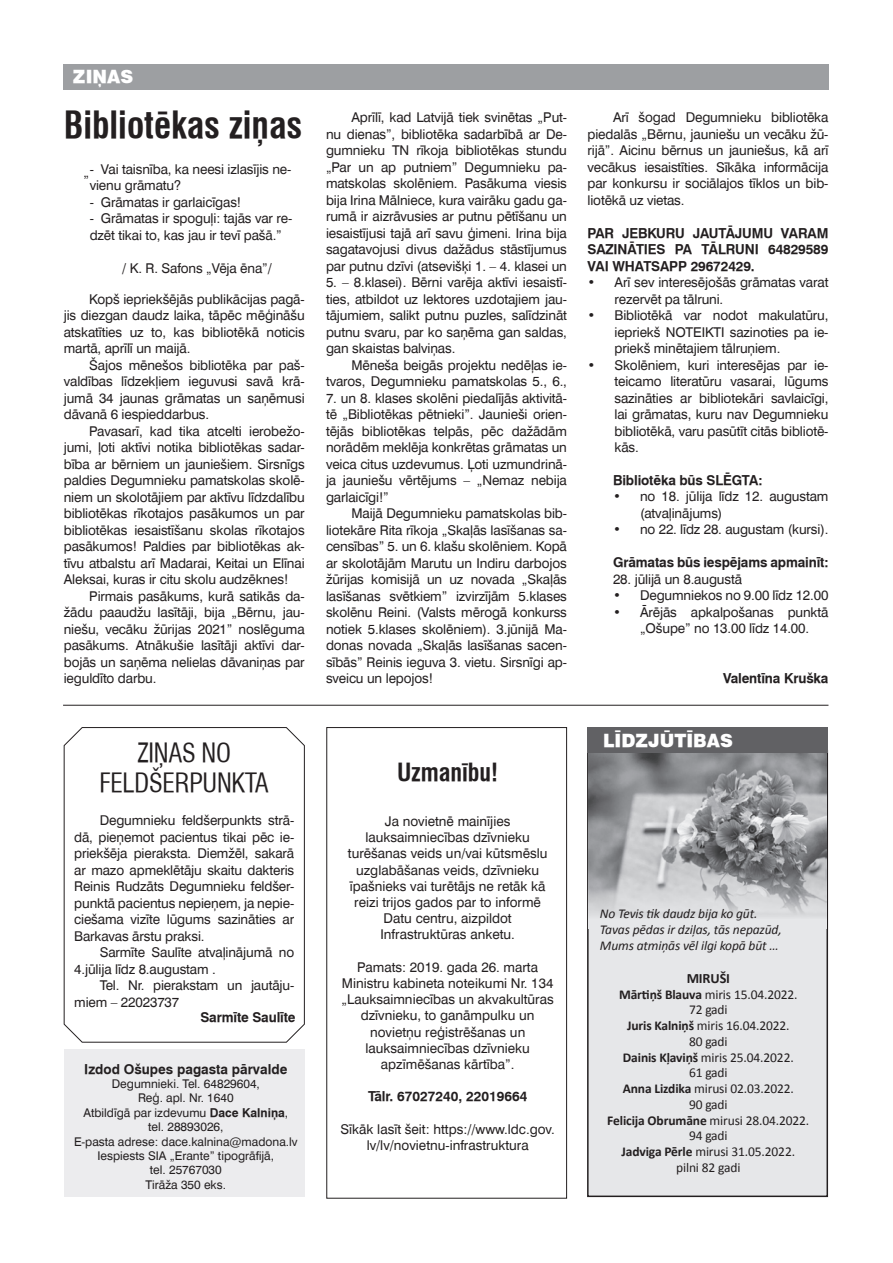
<style>
.page{position:relative;width:893px;height:1263px;background:#fff}
.page>*{position:absolute;margin:0;border:0;box-sizing:border-box;transform-origin:0 0}
.t1{font:700 condensed 36px "Swiss 721 TL";color:#231f20}
.t2{font:condensed 25.5px/30.6px "Swiss 721 TL";letter-spacing:-.01em;color:#231f20;text-align:center}
.t3{font:700 condensed 24px "Swiss 721 TL";color:#231f20}
.t4{font:900 18px "Swiss 721 TL";color:#fff}
.t5{font:700 14.25px "Calibri";letter-spacing:-.01em;color:#231f20}
.t6{font:13.5px/16.5px "Swiss 721 TL";letter-spacing:-.01em;color:#231f20;text-align:justify}
.t7{font:13.5px/15.8px "Calibri";letter-spacing:-.01em;color:#231f20;text-align:center}
.t8{font:700 13.5px/16.5px "Swiss 721 TL";letter-spacing:-.01em;color:#231f20;text-align:justify}
.t9{font:italic 13.5px/15.8px "Calibri";letter-spacing:-.01em;color:#231f20}
.t10{font:12px/14.4px "Swiss 721 TL";color:#231f20;text-align:center}
.s1{font-weight:700}
</style>
<div class="page">
<div style="left:64px;top:64px;width:765px;height:25px;background:#9d9fa2"></div>
<div style="left:64px;top:1049px;width:241px;height:148px;background:#ececee"></div>
<div style="left:588px;top:751px;width:239px;height:445px;background:#e6e7e9"></div>
<div style="left:587px;top:750px;width:241px;height:447px;border:2px solid #231f20"></div>
<img style="left:589px;top:753px;width:237px;height:175px">
<div style="left:587px;top:727px;width:241px;height:26px;background:#616164"></div>
<svg style="left:63px;top:727px;width:242px;height:316px"></svg>
<div style="left:326px;top:727px;width:241px;height:471px;border:1px solid #231f20"></div>
<hr style="left:63px;top:705px;width:765px;height:1px;background:#231f20">
<h3 class="t4" style="left:73px;top:66px;width:62px">ZIŅAS</h3>
<h1 class="t1" style="left:64px;top:103px;width:240px">Bibliotēkas ziņas</h1>
<p class="t6" style="left:84px;top:164px;width:7px">„</p>
<p class="t6" style="left:90px;top:161px;width:203px">- Vai taisnība, ka neesi izlasījis ne&shy;vienu grāmatu?</p>
<p class="t6" style="left:90px;top:194px;width:153px">- Grāmatas ir garlaicīgas!</p>
<p class="t6" style="left:90px;top:210px;width:204px">- Grāmatas ir spoguļi: tajās var re&shy;dzēt tikai to, kas jau ir tevī pašā.”</p>
<p class="t6" style="left:122px;top:260px;width:151px">/ K. R. Safons „Vēja ēna”/</p>
<p class="t6" style="left:64px;top:291px;width:242px;text-indent:26px">Kopš iepriekšējās publikācijas pagā&shy;jis diezgan daudz laika, tāpēc mēģināšu atskatīties uz to, kas bibliotēkā noticis martā, aprīlī un maijā.</p>
<p class="t6" style="left:64px;top:357px;width:242px;text-indent:26px">Šajos mēnešos bibliotēka par paš&shy;valdības līdzekļiem ieguvusi savā krā&shy;jumā 34 jaunas grāmatas un saņēmusi dāvanā 6 iespieddarbus.</p>
<p class="t6" style="left:64px;top:423px;width:242px;text-indent:26px">Pavasarī, kad tika atcelti ierobežo&shy;jumi, ļoti aktīvi notika bibliotēkas sadar&shy;bība ar bērniem un jauniešiem. Sirsnīgs paldies Degumnieku pamatskolas skolē&shy;niem un skolotājiem par aktīvu līdzdalību bibliotēkas rīkotajos pasākumos un par bibliotēkas iesaistīšanu skolas rīkotajos pasākumos! Paldies par bibliotēkas ak&shy;tīvu atbalstu arī Madarai, Keitai un Elīnai Aleksai, kuras ir citu skolu audzēknes!</p>
<p class="t6" style="left:64px;top:588px;width:242px;text-indent:26px">Pirmais pasākums, kurā satikās da&shy;žādu paaudžu lasītāji, bija „Bērnu, jau&shy;niešu, vecāku žūrijas 2021” noslēguma pasākums. Atnākušie lasītāji aktīvi dar&shy;bojās un saņēma nelielas dāvaniņas par ieguldīto darbu.</p>
<h2 class="t2" style="left:100px;top:737px;width:171px">ZIŅAS NO<br>FELDŠERPUNKTA</h2>
<p class="t6" style="left:74px;top:812px;width:222px;text-indent:26px">Degumnieku feldšerpunkts strā&shy;dā, pieņemot pacientus tikai pēc ie&shy;priekšēja pieraksta. Diemžēl, sakarā ar mazo apmeklētāju skaitu dakteris Reinis Rudzāts Degumnieku feldšer&shy;punktā pacientus nepieņem, ja nepie&shy;ciešama vizīte lūgums sazināties ar Barkavas ārstu praksi.</p>
<p class="t6" style="left:74px;top:944px;width:222px;text-indent:26px">Sarmīte Saulīte atvaļinājumā no<br>4.jūlija līdz 8.augustam .</p>
<p class="t6" style="left:74px;top:977px;width:222px;text-indent:26px">Tel. Nr. pierakstam un jautāju&shy;miem – 22023737</p>
<p class="t8" style="left:200px;top:1009px;width:97px">Sarmīte Saulīte</p>
<p class="t8" style="left:84px;top:1061px;width:205px">Izdod Ošupes pagasta pārvalde</p>
<p class="t10" style="left:74px;top:1076px;width:225px">Degumnieki. Tel. 64829604,<br>Reģ. apl. Nr. 1640<br>Atbildīgā par izdevumu <span class="s1">Dace Kalniņa</span>, tel. 28893026,<br>E-pasta adrese: dace.kalnina@madona.lv<br>Iespiests SIA „Erante” tipogrāfijā,<br>tel. 25767030<br>Tirāža 350 eks.</p>
<p class="t6" style="left:326px;top:109px;width:242px;text-indent:26px">Aprīlī, kad Latvijā tiek svinētas „Put&shy;nu dienas”, bibliotēka sadarbībā ar De&shy;gumnieku TN rīkoja bibliotēkas stundu „Par un ap putniem” Degumnieku pa&shy;matskolas skolēniem. Pasākuma viesis bija Irina Mālniece, kura vairāku gadu ga&shy;rumā ir aizrāvusies ar putnu pētīšanu un iesaistījusi tajā arī savu ģimeni. Irina bija sagatavojusi divus dažādus stāstījumus par putnu dzīvi (atsevišķi 1. – 4. klasei un</p>
<p class="t6" style="left:326px;top:274px;width:242px">5. – 8.klasei). Bērni varēja aktīvi iesaistī&shy;ties, atbildot uz lektores uzdotajiem jau&shy;tājumiem, salikt putnu puzles, salīdzināt putnu svaru, par ko saņēma gan saldas, gan skaistas balviņas.</p>
<p class="t6" style="left:326px;top:357px;width:242px;text-align:right">Mēneša beigās projektu nedēļas ie&shy;tvaros, Degumnieku pamatskolas 5., 6.,</p>
<p class="t6" style="left:326px;top:390px;width:242px">7. un 8. klases skolēni piedalījās aktivitā&shy;tē „Bibliotēkas pētnieki”. Jaunieši orien&shy;tējās bibliotēkas telpās, pēc dažādām norādēm meklēja konkrētas grāmatas un veica citus uzdevumus. Ļoti uzmundrinā&shy;ja jauniešu vērtējums – „Nemaz nebija garlaicīgi!”</p>
<p class="t6" style="left:326px;top:505px;width:242px;text-indent:26px">Maijā Degumnieku pamatskolas bib&shy;liotekāre Rita rīkoja „Skaļās lasīšanas sa&shy;censības” 5. un 6. klašu skolēniem. Kopā ar skolotājām Marutu un Indiru darbojos žūrijas komisijā un uz novada „Skaļās lasīšanas svētkiem” izvirzījām 5.klases skolēnu Reini. (Valsts mērogā konkurss notiek 5.klases skolēniem). 3.jūnijā Ma&shy;donas novada „Skaļās lasīšanas sacen&shy;sībās” Reinis ieguva 3. vietu. Sirsnīgi ap&shy;sveicu un lepojos!</p>
<h3 class="t3" style="left:397px;top:758px;width:102px">Uzmanību!</h3>
<p class="t6" style="left:348px;top:813px;width:201px;text-align:center">Ja novietnē mainījies lauksaimniecības dzīvnieku turēšanas veids un/vai kūtsmēslu uzglabāšanas veids, dzīvnieku īpašnieks vai turētājs ne retāk kā reizi trijos gados par to informē<br>Datu centru, aizpildot<br>Infrastruktūras anketu.</p>
<p class="t6" style="left:342px;top:959px;width:214px;text-align:center">Pamats: 2019. gada 26. marta<br>Ministru kabineta noteikumi Nr. 134 „Lauksaimniecības un akvakultūras dzīvnieku, to ganāmpulku un novietņu reģistrēšanas un lauksaimniecības dzīvnieku apzīmēšanas kārtība”.</p>
<p class="t8" style="left:368px;top:1088px;width:161px">Tālr. 67027240, 22019664</p>
<p class="t6" style="left:341px;top:1121px;width:216px;text-align:center">Sīkāk lasīt šeit: https://www.ldc.gov. lv/lv/novietnu-infrastruktura</p>
<p class="t6" style="left:587px;top:109px;width:242px;text-indent:26px">Arī šogad Degumnieku bibliotēka piedalās „Bērnu, jauniešu un vecāku žū&shy;rijā”. Aicinu bērnus un jauniešus, kā arī vecākus iesaistīties. Sīkāka informācija par konkursu ir sociālajos tīklos un bib&shy;liotēkā uz vietas.</p>
<p class="t8" style="left:587px;top:225px;width:242px">PAR JEBKURU JAUTĀJUMU VARAM SAZINĀTIES PA TĀLRUNI 64829589<br>VAI WHATSAPP 29672429.</p>
<p class="t6" style="left:614px;top:274px;width:215px;text-indent:-27px">• Arī sev interesējošās grāmatas varat rezervēt pa tālruni.</p>
<p class="t6" style="left:614px;top:307px;width:215px;text-indent:-27px">• Bibliotēkā var nodot makulatūru, iepriekš NOTEIKTI sazinoties pa ie&shy;priekš minētajiem tālruņiem.</p>
<p class="t6" style="left:614px;top:357px;width:215px;text-indent:-27px">• Skolēniem, kuri interesējas par ie&shy;teicamo literatūru vasarai, lūgums sazināties ar bibliotekāri savlaicīgi, lai grāmatas, kuru nav Degumnieku bibliotēkā, varu pasūtīt citās bibliotē&shy;kās.</p>
<p class="t8" style="left:613px;top:472px;width:151px">Bibliotēka būs SLĒGTA:</p>
<p class="t6" style="left:640px;top:488px;width:190px;text-indent:-27px">• no 18. jūlija līdz 12. augustam (atvaļinājums)</p>
<p class="t6" style="left:613px;top:521px;width:217px">• no 22. līdz 28. augustam (kursi).</p>
<p class="t8" style="left:613px;top:554px;width:217px">Grāmatas būs iespējams apmainīt:</p>
<p class="t6" style="left:613px;top:571px;width:130px">28. jūlijā un 8.augustā</p>
<p class="t6" style="left:613px;top:587px;width:217px">• Degumniekos no 9.00 līdz 12.00</p>
<p class="t6" style="left:613px;top:604px;width:217px;text-align:center">• Ārējās apkalpošanas punktā „Ošupe” no 13.00 līdz 14.00.</p>
<p class="t8" style="left:723px;top:670px;width:107px">Valentīna Kruška</p>
<h3 class="t4" style="left:603px;top:729px;width:131px">LĪDZJŪTĪBAS</h3>
<p class="t9" style="left:600px;top:905px;width:183px">No Tevis tik daudz bija ko gūt.<br>Tavas pēdas ir dziļas, tās nepazūd,<br>Mums atmiņās vēl ilgi kopā būt …</p>
<p class="t5" style="left:687px;top:969px;width:45px">MIRUŠI</p>
<p class="t7" style="left:607px;top:986px;width:204px"><span class="s1">Mārtiņš Blauva</span> miris 15.04.2022.<br>72 gadi<br><span class="s1">Juris Kalniņš</span> miris 16.04.2022.<br>80 gadi<br><span class="s1">Dainis Kļaviņš</span> miris 25.04.2022.<br>61 gadi<br><span class="s1">Anna Lizdika</span> mirusi 02.03.2022.<br>90 gadi<br><span class="s1">Felicija Obrumāne</span> mirusi 28.04.2022.<br>94 gadi<br><span class="s1">Jadviga Pērle</span> mirusi 31.05.2022.<br>pilni 82 gadi</p>
</div>
